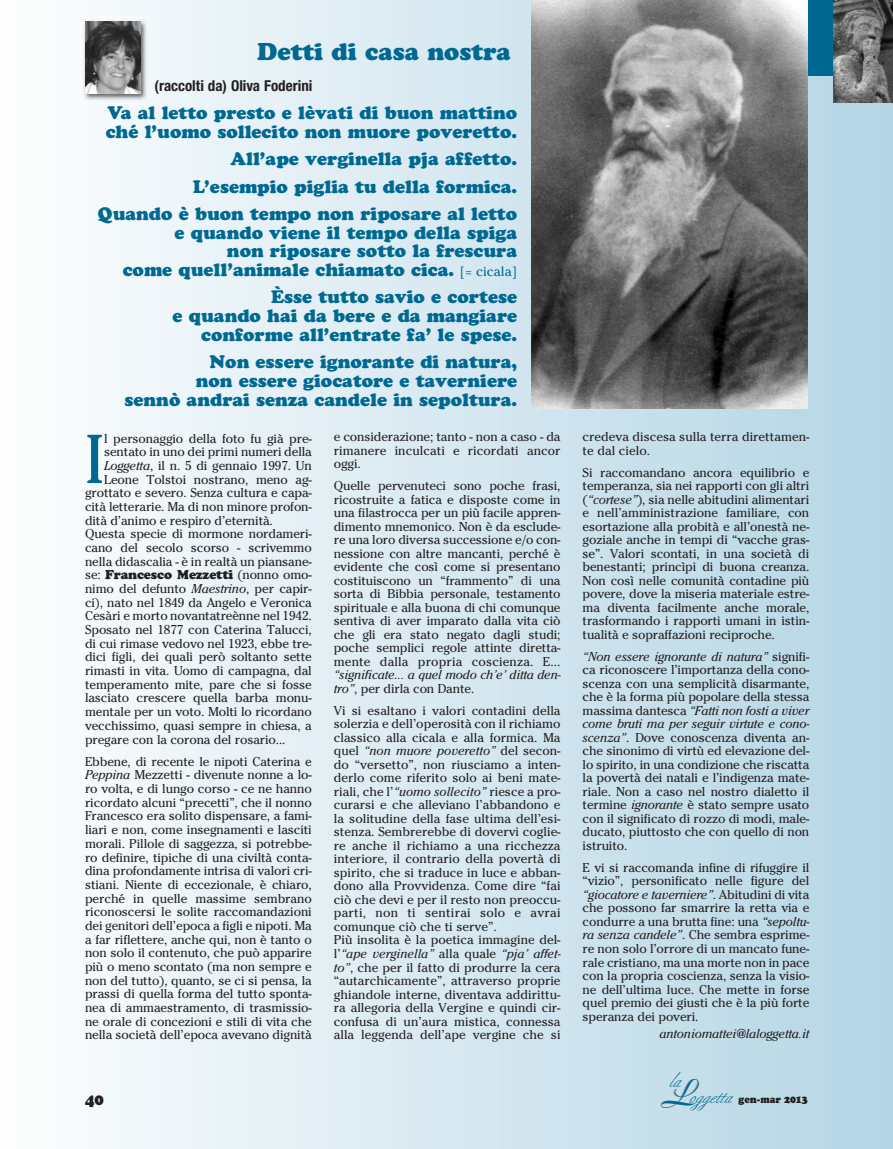
<style>
.page{position:relative;width:893px;height:1149px;background:#fff}
.page>*{position:absolute;margin:0;border:0;box-sizing:border-box;transform-origin:0 0}
.t1{font:68.55px "Cheltenham";color:#006991}
.t2{font:900 24px "Cooper";color:#006991}
.t3{font:19.2px "Berthold Script";color:#006991}
.t4{font:900 18px/18.8px "Cooper";color:#006991;text-align:right}
.t5{font:700 condensed 15px "Helvetica Neue";color:#231f20}
.t6{font:900 15px "Cooper BT";color:#231f20}
.t7{font:12.75px/13.5px "Cheltenham";color:#231f20;text-align:justify}
.t8{font:italic 12.75px/13.5px "Cheltenham";letter-spacing:-.01em;color:#231f20}
.t9{font:900 12.75px "Cooper";letter-spacing:-.015em;color:#231f20}
.t10{font:900 9.9px "Cooper BT";color:#231f20;scale:.95 1}
.s1{font-family:"Cheltenham";font-weight:400;font-size:13.5px}
.s2{font-style:normal}
.s3{font-style:italic}
.s4{font-family:"Cheltenham";font-weight:400}
.s5{font-family:"Boulevard";font-size:35.85px;color:#a8a9ad}
</style>
<div class="page">
<div style="left:0;top:0;width:893px;height:1148px;background:linear-gradient(to right,#fdfefe,#b4d4e4)"></div>
<div style="left:808px;top:0;width:85px;height:75px;background:#006991"></div>
<img style="left:531px;top:0;width:277px;height:408px">
<img style="left:80px;top:16px;width:72px;height:89px">
<img style="left:85px;top:21px;width:55px;height:73px">
<img style="left:833px;top:0;width:60px;height:102px">
<h2 class="t2" style="left:257px;top:37px;width:255px">Detti di casa nostra</h2>
<p class="t5" style="left:155px;top:80px;width:159px">(raccolti da) Oliva Foderini</p>
<h3 class="t4" style="left:106px;top:104px;width:413px;text-align:left">Va al letto presto e lèvati di buon mattino ché l’uomo sollecito non muore poveretto.</h3>
<h3 class="t4" style="left:98px;top:145px;width:421px;line-height:27.3px">All’ape verginella pja affetto.<br>L’esempio piglia tu della formica.<br>Quando è buon tempo non riposare al letto</h3>
<h3 class="t4" style="left:123px;top:223px;width:396px">e quando viene il tempo della spiga<br>non riposare sotto la frescura<br>come quell’animale chiamato cica. <span class="s1">[= cicala]</span></h3>
<h3 class="t4" style="left:173px;top:288px;width:346px">Èsse tutto savio e cortese<br>e quando hai da bere e da mangiare conforme all’entrate fa’ le spese.</h3>
<h3 class="t4" style="left:125px;top:352px;width:394px">Non essere ignorante di natura,<br>non essere giocatore e taverniere<br>sennò andrai senza candele in sepoltura.</h3>
<h1 class="t1" style="left:85px;top:417px;width:21px">I</h1>
<p class="t7" style="left:104px;top:431px;width:209px">l personaggio della foto fu già pre-</p>
<p class="t7" style="left:334px;top:429px;width:228px">e considerazione; tanto - non a caso - da rimanere inculcati e ricordati ancor oggi.</p>
<p class="t7" style="left:334px;top:478px;width:228px">Quelle pervenuteci sono poche frasi, ricostruite a fatica e disposte come in una filastrocca per un più facile appren&shy;dimento mnemonico. Non è da esclude&shy;re una loro diversa successione e/o con&shy;nessione con altre mancanti, perché è evidente che così come si presentano costituiscono un “frammento” di una sorta di Bibbia personale, testamento spirituale e alla buona di chi comunque sentiva di aver imparato dalla vita ciò che gli era stato negato dagli studi; poche semplici regole attinte diretta&shy;mente dalla propria coscienza. E...</p>
<p class="t8" style="left:334px;top:667px;width:229px">“significate... a quel modo ch’e’ ditta den&shy;tro”<span class="s2">, per dirla con Dante.</span></p>
<p class="t7" style="left:334px;top:703px;width:229px;text-align:left">Vi si esaltano i valori contadini della solerzia e dell’operosità con il richiamo classico alla cicala e alla formica. Ma quel <span class="s3">“non muore poveretto”</span> del secon&shy;do “versetto”, non riusciamo a inten&shy;derlo come riferito solo ai beni mate&shy;riali, che l’<span class="s3">“uomo sollecito”</span> riesce a pro&shy;curarsi e che alleviano l’abbandono e la solitudine della fase ultima dell’esi&shy;stenza. Sembrerebbe di dovervi coglie&shy;re anche il richiamo a una ricchezza interiore, il contrario della povertà di spirito, che si traduce in luce e abban&shy;dono alla Provvidenza. Come dire “fai ciò che devi e per il resto non preoccu&shy;parti, non ti sentirai solo e avrai comunque ciò che ti serve”.<br>Più insolita è la poetica immagine del&shy;l’<span class="s3">“ape verginella”</span> alla quale <span class="s3">“pja’ affet&shy;to”</span>, che per il fatto di produrre la cera “autarchicamente”, attraverso proprie ghiandole interne, diventava addirittu&shy;ra allegoria della Vergine e quindi cir&shy;confusa di un’aura mistica, connessa alla leggenda dell’ape vergine che si</p>
<p class="t7" style="left:104px;top:445px;width:209px">sentato in uno dei primi numeri della</p>
<p class="t7" style="left:104px;top:458px;width:209px"><span class="s3">Loggetta</span>, il n. 5 di gennaio 1997. Un</p>
<p class="t7" style="left:104px;top:472px;width:209px">Leone Tolstoi nostrano, meno ag-</p>
<p class="t7" style="left:85px;top:486px;width:228px">grottato e severo. Senza cultura e capa-</p>
<p class="t7" style="left:85px;top:499px;width:228px">cità letterarie. Ma di non minore profon-</p>
<p class="t7" style="left:85px;top:513px;width:189px">dità d’animo e respiro d’eternità.</p>
<p class="t7" style="left:85px;top:527px;width:228px">Questa specie di mormone nordameri-</p>
<p class="t7" style="left:85px;top:540px;width:228px">cano del secolo scorso - scrivemmo</p>
<p class="t7" style="left:85px;top:554px;width:228px">nella didascalia - è in realtà un piansane-</p>
<p class="t9" style="left:85px;top:567px;width:228px"><span class="s4">se:</span> Francesco Mezzetti <span class="s4">(nonno omo-</span></p>
<p class="t7" style="left:85px;top:581px;width:228px">nimo del defunto <span class="s3">Maestrino</span>, per capir&shy;ci), nato nel 1849 da Angelo e Veronica Cesàri e morto novantatreènne nel 1942.<br>Sposato nel 1877 con Caterina Talucci, di cui rimase vedovo nel 1923, ebbe tre&shy;dici figli, dei quali però soltanto sette rimasti in vita. Uomo di campagna, dal temperamento mite, pare che si fosse lasciato crescere quella barba monu&shy;mentale per un voto. Molti lo ricordano vecchissimo, quasi sempre in chiesa, a pregare con la corona del rosario...</p>
<p class="t7" style="left:85px;top:754px;width:228px">Ebbene, di recente le nipoti Caterina e <span class="s3">Peppina</span> Mezzetti - divenute nonne a lo&shy;ro volta, e di lungo corso - ce ne hanno ricordato alcuni “precetti”, che il nonno Francesco era solito dispensare, a fami&shy;liari e non, come insegnamenti e lasciti morali. Pillole di saggezza, si potrebbe&shy;ro definire, tipiche di una civiltà conta&shy;dina profondamente intrisa di valori cri&shy;stiani. Niente di eccezionale, è chiaro, perché in quelle massime sembrano riconoscersi le solite raccomandazioni dei genitori dell’epoca a figli e nipoti. Ma a far riflettere, anche qui, non è tanto o non solo il contenuto, che può apparire più o meno scontato (ma non sempre e non del tutto), quanto, se ci si pensa, la prassi di quella forma del tutto sponta&shy;nea di ammaestramento, di trasmissio&shy;ne orale di concezioni e stili di vita che nella società dell’epoca avevano dignità</p>
<p class="t6" style="left:85px;top:1093px;width:20px">40</p>
<p class="t7" style="left:583px;top:429px;width:228px">credeva discesa sulla terra direttamen&shy;te dal cielo.</p>
<p class="t7" style="left:583px;top:465px;width:228px">Si raccomandano ancora equilibrio e temperanza, sia nei rapporti con gli altri (<span class="s3">“cortese”</span>), sia nelle abitudini alimentari e nell’amministrazione familiare, con esortazione alla probità e all’onestà ne&shy;goziale anche in tempi di “vacche gras&shy;se”. Valori scontati, in una società di benestanti; princìpi di buona creanza.<br>Non così nelle comunità contadine più povere, dove la miseria materiale estre&shy;ma diventa facilmente anche morale, trasformando i rapporti umani in istin&shy;tualità e sopraffazioni reciproche.</p>
<p class="t7" style="left:583px;top:649px;width:229px"><span class="s3">“Non essere ignorante di natura”</span> signifi&shy;ca riconoscere l’importanza della cono&shy;scenza con una semplicità disarmante, che è la forma più popolare della stessa massima dantesca <span class="s3">“Fatti non fosti a viver come bruti ma per seguir virtute e cono&shy;scenza”</span>. Dove conoscenza diventa an&shy;che sinonimo di virtù ed elevazione del&shy;lo spirito, in una condizione che riscatta la povertà dei natali e l’indigenza mate&shy;riale. Non a caso nel nostro dialetto il termine <span class="s3">ignorante</span> è stato sempre usato con il significato di rozzo di modi, male&shy;ducato, piuttosto che con quello di non istruito.</p>
<p class="t7" style="left:583px;top:860px;width:229px">E vi si raccomanda infine di rifuggire il “vizio”, personificato nelle figure del <span class="s3">“giocatore e taverniere”</span>. Abitudini di vita che possono far smarrire la retta via e condurre a una brutta fine: una <span class="s3">“sepoltu&shy;ra senza candele”</span>. Che sembra esprime&shy;re non solo l’orrore di un mancato fune&shy;rale cristiano, ma una morte non in pace con la propria coscienza, senza la visio&shy;ne dell’ultima luce. Che mette in forse quel premio dei giusti che è la più forte speranza dei poveri.</p>
<p class="t8" style="left:659px;top:1026px;width:151px">antoniomattei@laloggetta.it</p>
<h3 class="t3" style="left:668px;top:1071px;width:13px">la</h3>
<h3 class="t3" style="left:659px;top:1087px;width:73px"><span class="s5">L</span>oggetta</h3>
<p class="t10" style="left:739px;top:1095px;width:74px">gen-mar 2013</p>
</div>
